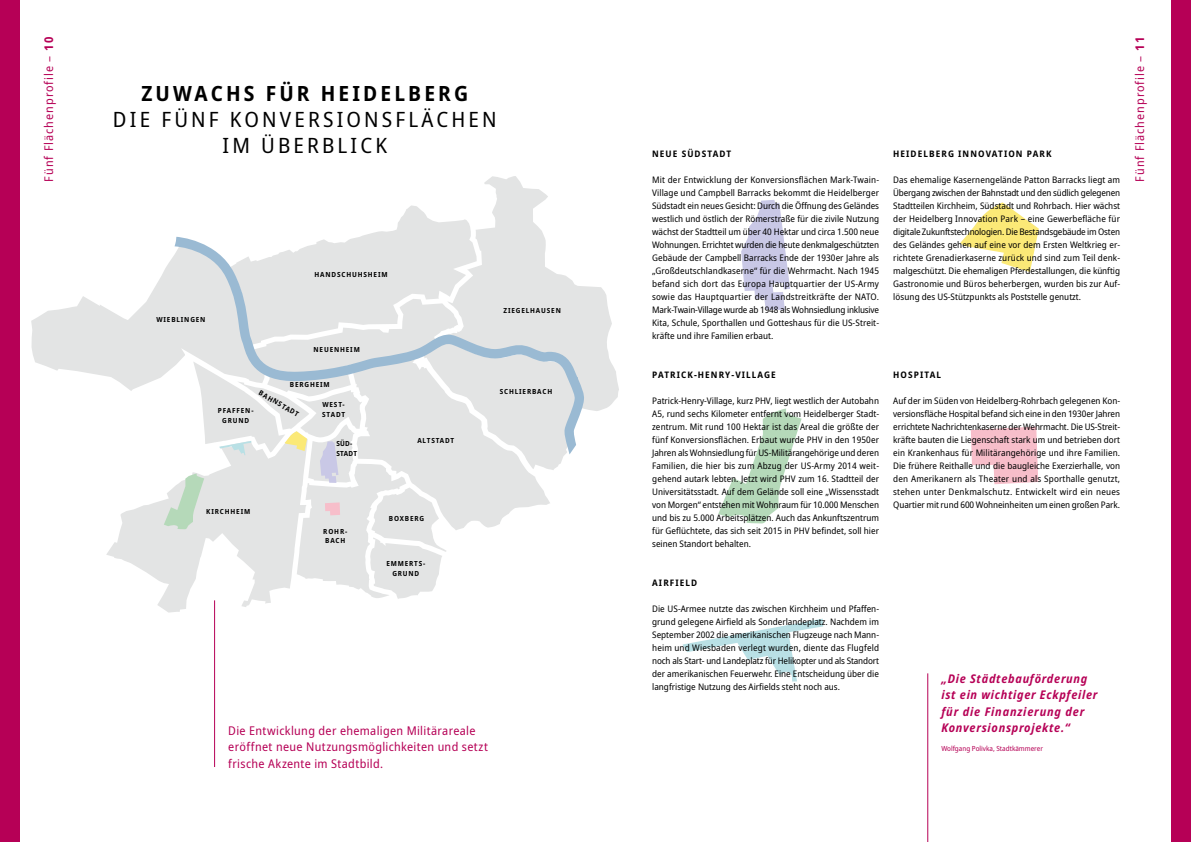
<style>
.page{position:relative;width:1191px;height:842px;background:#fff}
.page>*{position:absolute;margin:0;border:0;box-sizing:border-box;transform-origin:0 0}
.Subheadline{font:semi-condensed 21px/26px "Noto Sans";letter-spacing:.15em;color:#000;text-align:center}
.Headline{font:700 semi-condensed 21px "Noto Sans";letter-spacing:.15em;color:#000}
.Teasertext{font:semi-condensed 12px/16.2px "Noto Sans";letter-spacing:.025em;color:#b60056}
.Zitat_12pt{font:italic 700 semi-condensed 12px/16.2px "Noto Sans";letter-spacing:.06em;color:#b60056}
.Kolumnentitel{font:semi-condensed 12px "Noto Sans";letter-spacing:.08em;color:#b60056}
.Fließtext{font:semi-condensed 9px/13px "Noto Sans";color:#000;text-align:justify}
.Headline_Fließtext{font:700 semi-condensed 9px "Noto Sans";letter-spacing:.12em;color:#000}
.Headline_Fließtext-2{font:700 semi-condensed 7px/9.8px "Noto Sans";letter-spacing:.12em;color:#000;text-align:center}
.Bildunterschriften{font:semi-condensed 7px "Noto Sans";color:#b60056}
.Headline_Fließtext-3{font:700 semi-condensed 7px/9.8px "Noto Sans";letter-spacing:.04em;color:#000}
.s1{font-weight:700}
</style>
<div class="page">
<svg style="left:718px;top:409px;width:83px;height:115px"></svg>
<svg style="left:741px;top:200px;width:49px;height:110px"></svg>
<svg style="left:682px;top:619px;width:141px;height:62px"></svg>
<svg style="left:971px;top:426px;width:67px;height:58px"></svg>
<svg style="left:960px;top:202px;width:78px;height:70px"></svg>
<svg style="left:484px;top:176px;width:135px;height:235px"></svg>
<svg style="left:31px;top:205px;width:546px;height:408px"></svg>
<hr style="left:214px;top:600px;width:1px;height:167px;background:#b60056">
<hr style="left:927px;top:673px;width:1px;height:169px;background:#b60056">
<div style="left:0;top:0;width:19px;height:842px;background:#b60056"></div>
<div style="left:1171px;top:0;width:20px;height:842px;background:#b60056"></div>
<p class="Kolumnentitel" style="left:40px;top:182px;width:146px;rotate:-90deg">Fünf Flächenprofile – <span class="s1">10</span></p>
<p class="Headline" style="left:141px;top:79px;width:328px">ZUWACHS FÜR HEIDELBERG</p>
<p class="Subheadline" style="left:113px;top:107px;width:385px">DIE FÜNF KONVERSIONSFLÄCHEN<br>IM ÜBERBLICK</p>
<p class="Headline_Fließtext-2" style="left:314px;top:269px;width:75px">HANDSCHUHSHEIM</p>
<p class="Headline_Fließtext-2" style="left:156px;top:315px;width:51px">WIEBLINGEN</p>
<p class="Headline_Fließtext-2" style="left:313px;top:344px;width:48px">NEUENHEIM</p>
<p class="Headline_Fließtext-2" style="left:290px;top:380px;width:41px">BERGHEIM</p>
<p class="Headline_Fließtext-2" style="left:262px;top:388px;width:47px;rotate:30deg">BAHNSTADT</p>
<p class="Headline_Fließtext-2" style="left:218px;top:406px;width:37px">PFAFFEN-<br>GRUND</p>
<p class="Headline_Fließtext-2" style="left:322px;top:399px;width:24px;text-align:left">WEST-<br>STADT</p>
<p class="Headline_Fließtext-3" style="left:336px;top:438px;width:22px">SÜD-<br>STADT</p>
<p class="Headline_Fließtext-2" style="left:417px;top:435px;width:38px">ALTSTADT</p>
<p class="Headline_Fließtext-2" style="left:206px;top:507px;width:45px">KIRCHHEIM</p>
<p class="Headline_Fließtext-2" style="left:323px;top:526px;width:25px;text-align:left">ROHR-<br>BACH</p>
<p class="Headline_Fließtext-2" style="left:389px;top:513px;width:37px">BOXBERG</p>
<p class="Headline_Fließtext-2" style="left:386px;top:559px;width:41px">EMMERTS-<br>GRUND</p>
<p class="Headline_Fließtext-2" style="left:503px;top:305px;width:59px">ZIEGELHAUSEN</p>
<p class="Headline_Fließtext-2" style="left:500px;top:386px;width:54px">SCHLIERBACH</p>
<p class="Teasertext" style="left:228px;top:723px;width:261px">Die Entwicklung der ehemaligen Militärareale eröffnet neue Nutzungsmöglichkeiten und setzt frische Akzente im Stadtbild.</p>
<p class="Headline_Fließtext" style="left:652px;top:147px;width:81px">NEUE SÜDSTADT</p>
<p class="Fließtext" style="left:652px;top:173px;width:228px">Mit der Entwicklung der Konversionsflächen Mark-Twain-Village und Campbell Barracks bekommt die Heidelberger Südstadt ein neues Gesicht: Durch die Öffnung des Geländes westlich und östlich der Römerstraße für die zivile Nutzung wächst der Stadtteil um über 40 Hektar und circa 1.500 neue Wohnungen. Errichtet wurden die heute denkmalgeschützten Gebäude der Campbell Barracks Ende der 1930er Jahre als „Großdeutschlandkaserne“ für die Wehrmacht. Nach 1945 befand sich dort das Europa Hauptquartier der US-Army sowie das Hauptquartier der Landstreitkräfte der NATO.<br>Mark-Twain-Village wurde ab 1948 als Wohnsiedlung inklusive Kita, Schule, Sporthallen und Gotteshaus für die US-Streit&shy;kräfte und ihre Familien erbaut.</p>
<p class="Headline_Fließtext" style="left:652px;top:368px;width:125px">PATRICK-HENRY-VILLAGE</p>
<p class="Fließtext" style="left:652px;top:394px;width:228px">Patrick-Henry-Village, kurz PHV, liegt westlich der Autobahn A5, rund sechs Kilometer entfernt vom Heidelberger Stadt&shy;zentrum. Mit rund 100 Hektar ist das Areal die größte der fünf Konversionsflächen. Erbaut wurde PHV in den 1950er Jahren als Wohnsiedlung für US-Militärangehörige und deren Familien, die hier bis zum Abzug der US-Army 2014 weit&shy;gehend autark lebten. Jetzt wird PHV zum 16. Stadtteil der Universitätsstadt. Auf dem Gelände soll eine „Wissensstadt von Morgen“ entstehen mit Wohnraum für 10.000 Menschen und bis zu 5.000 Arbeitsplätzen. Auch das Ankunftszentrum für Geflüchtete, das sich seit 2015 in PHV befindet, soll hier seinen Standort behalten.</p>
<p class="Headline_Fließtext" style="left:652px;top:576px;width:47px">AIRFIELD</p>
<p class="Fließtext" style="left:652px;top:602px;width:228px">Die US-Armee nutzte das zwischen Kirchheim und Pfaffen&shy;grund gelegene Airfield als Sonderlandeplatz. Nachdem im September 2002 die amerikanischen Flugzeuge nach Mann&shy;heim und Wiesbaden verlegt wurden, diente das Flugfeld noch als Start- und Landeplatz für Helikopter und als Standort der amerikanischen Feuerwehr. Eine Entscheidung über die langfristige Nutzung des Airfields steht noch aus.</p>
<p class="Headline_Fließtext" style="left:893px;top:147px;width:160px">HEIDELBERG INNOVATION PARK</p>
<p class="Fließtext" style="left:893px;top:173px;width:228px">Das ehemalige Kasernengelände Patton Barracks liegt am Übergang zwischen der Bahnstadt und den südlich gelegenen Stadtteilen Kirchheim, Südstadt und Rohrbach. Hier wächst der Heidelberg Innovation Park – eine Gewerbefläche für digitale Zukunftstechnologien. Die Bestandsgebäude im Osten des Geländes gehen auf eine vor dem Ersten Weltkrieg er&shy;richtete Grenadierkaserne zurück und sind zum Teil denk&shy;malgeschützt. Die ehemaligen Pferdestallungen, die künftig Gastronomie und Büros beherbergen, wurden bis zur Auf&shy;lösung des US-Stützpunkts als Poststelle genutzt.</p>
<p class="Headline_Fließtext" style="left:893px;top:368px;width:49px">HOSPITAL</p>
<p class="Fließtext" style="left:893px;top:394px;width:228px">Auf der im Süden von Heidelberg-Rohrbach gelegenen Kon&shy;versionsfläche Hospital befand sich eine in den 1930er Jahren errichtete Nachrichtenkaserne der Wehrmacht. Die US-Streit&shy;kräfte bauten die Liegenschaft stark um und betrieben dort ein Krankenhaus für Militärangehörige und ihre Familien.<br>Die frühere Reithalle und die baugleiche Exerzierhalle, von den Amerikanern als Theater und als Sporthalle genutzt, stehen unter Denkmalschutz. Entwickelt wird ein neues Quartier mit rund 600 Wohneinheiten um einen großen Park.</p>
<p class="Zitat_12pt" style="left:941px;top:671px;width:158px">„Die Städtebauförderung ist ein wichtiger Eckpfeiler für die Finanzierung der<br>Konversionsprojekte.“</p>
<p class="Bildunterschriften" style="left:941px;top:744px;width:103px">Wolfgang Polivka, Stadtkämmerer</p>
<p class="Kolumnentitel" style="left:1131px;top:182px;width:146px;rotate:-90deg">Fünf Flächenprofile – <span class="s1">11</span></p>
</div>
